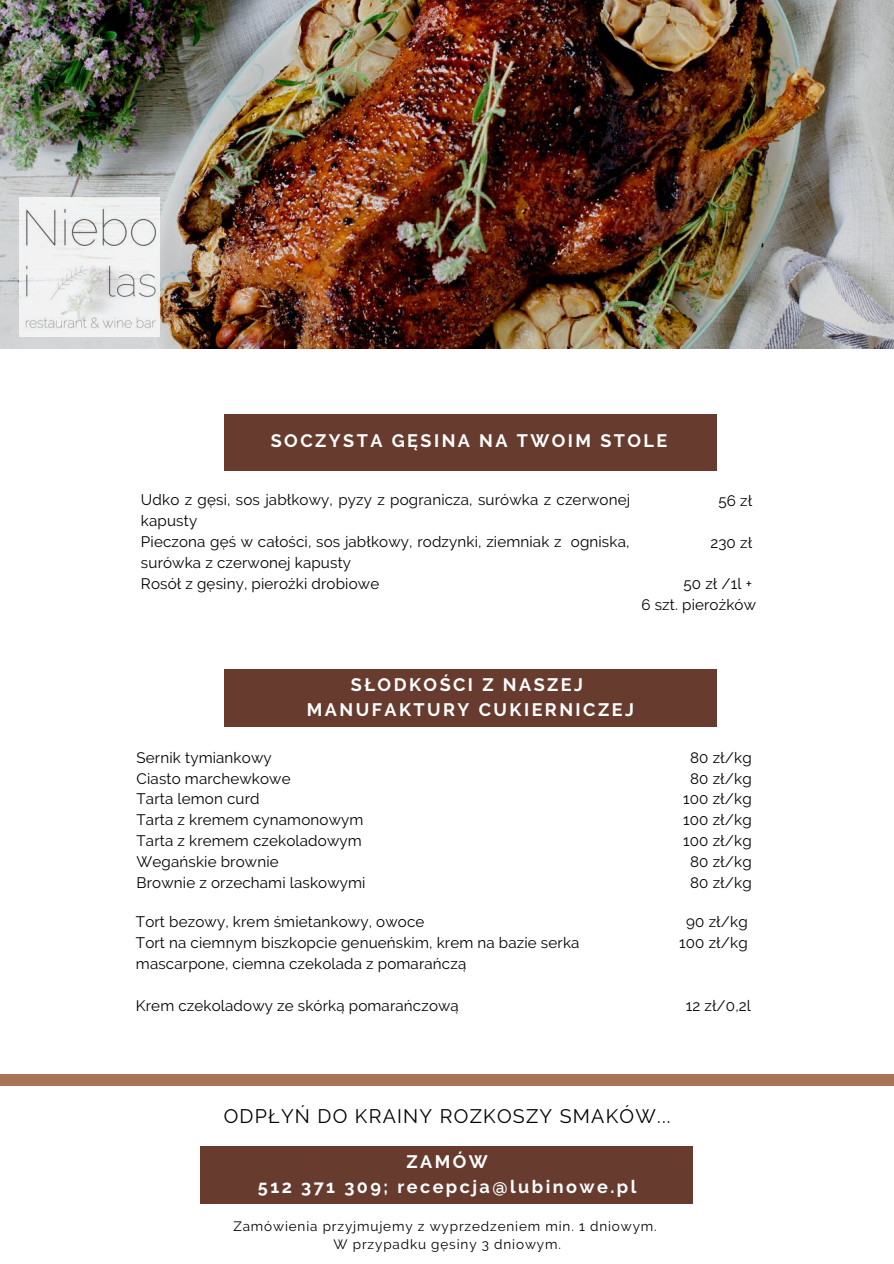
<style>
.page{position:relative;width:894px;height:1264px;background:#fff}
.page>*{position:absolute;margin:0;border:0;box-sizing:border-box;transform-origin:0 0}
.t1{font:19.5px "Raleway";letter-spacing:.065em;color:#000}
.t2{font:700 18px/24.8px "Raleway";letter-spacing:.135em;color:#fff;text-align:center}
.t3{font:15.15px/20.9px "Raleway";letter-spacing:.01em;color:#000}
.t4{font:13.5px/18px "Raleway";letter-spacing:.065em;color:#000;text-align:center}
</style>
<div class="page">
<img style="left:0;top:0;width:893px;height:348px">
<div style="left:224px;top:414px;width:492px;height:57px;background:#673c2f"></div>
<div style="left:224px;top:669px;width:492px;height:57px;background:#673c2f"></div>
<div style="left:201px;top:1146px;width:492px;height:56px;background:#673c2f"></div>
<img style="left:19px;top:197px;width:140px;height:140px">
<div style="left:0;top:1074px;width:893px;height:11px;background:#a77458"></div>
<p class="t2" style="left:271px;top:429px;width:398px">SOCZYSTA GĘSINA NA TWOIM STOLE</p>
<p class="t3" style="left:141px;top:489px;width:490px">Udko z gęsi, sos jabłkowy, pyzy z pogranicza, surówka z czerwonej kapusty<br>Pieczona gęś w całości, sos jabłkowy, rodzynki, ziemniak z ogniska, surówka z czerwonej kapusty<br>Rosół z gęsiny, pierożki drobiowe</p>
<p class="t3" style="left:718px;top:490px;width:35px">56 zł</p>
<p class="t3" style="left:710px;top:531px;width:43px">230 zł</p>
<p class="t3" style="left:641px;top:573px;width:116px;text-align:right">50 zł /1l +<br>6 szt. pierożków</p>
<p class="t2" style="left:307px;top:672px;width:328px">SŁODKOŚCI Z NASZEJ<br>MANUFAKTURY CUKIERNICZEJ</p>
<p class="t3" style="left:136px;top:747px;width:230px">Sernik tymiankowy<br>Ciasto marchewkowe<br>Tarta lemon curd<br>Tarta z kremem cynamonowym<br>Tarta z kremem czekoladowym<br>Wegańskie brownie<br>Brownie z orzechami laskowymi</p>
<p class="t3" style="left:683px;top:747px;width:70px;text-align:center">80 zł/kg<br>80 zł/kg<br>100 zł/kg<br>100 zł/kg<br>100 zł/kg<br>80 zł/kg<br>80 zł/kg</p>
<p class="t3" style="left:136px;top:911px;width:445px">Tort bezowy, krem śmietankowy, owoce<br>Tort na ciemnym biszkopcie genueńskim, krem na bazie serka mascarpone, ciemna czekolada z pomarańczą</p>
<p class="t3" style="left:679px;top:911px;width:70px;text-align:center">90 zł/kg<br>100 zł/kg</p>
<p class="t3" style="left:136px;top:994px;width:324px">Krem czekoladowy ze skórką pomarańczową</p>
<p class="t3" style="left:685px;top:995px;width:67px">12 zł/0,2l</p>
<p class="t1" style="left:224px;top:1104px;width:448px">ODPŁYŃ DO KRAINY ROZKOSZY SMAKÓW...</p>
<p class="t2" style="left:258px;top:1149px;width:380px">ZAMÓW<br>512 371 309; recepcja@lubinowe.pl</p>
<p class="t4" style="left:233px;top:1216px;width:425px">Zamówienia przyjmujemy z wyprzedzeniem min. 1 dniowym.<br>W przypadku gęsiny 3 dniowym.</p>
</div>
